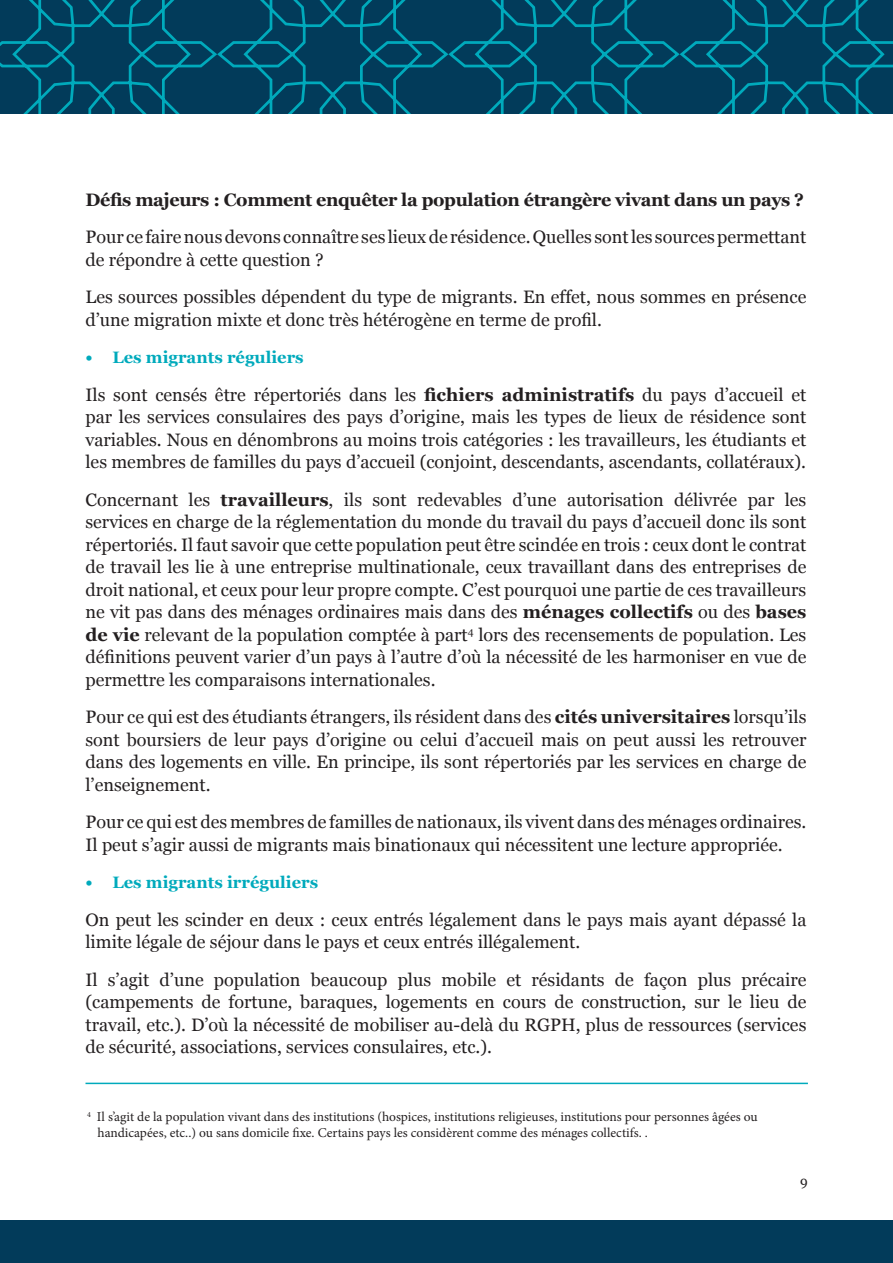
<style>
.page{position:relative;width:893px;height:1263px;background:#fff}
.page>*{position:absolute;margin:0;border:0;box-sizing:border-box;transform-origin:0 0}
.t1{font:18px/22.5px "Georgia";color:#231f20}
.t2{font:700 18px "Georgia";letter-spacing:-.02em;color:#231f20}
.t3{font:700 16.5px "Georgia";color:#00aabc}
.t4{font:13.5px/16.2px "Minion Pro";color:#231f20}
.t5{font:13.5px "Georgia";color:#231f20}
.s1{font-weight:700}
</style>
<div class="page">
<div style="left:0;top:1220px;width:893px;height:43px;background:#023b5a"></div>
<svg style="left:0;top:0;width:893px;height:114px;background:#014966"></svg>
<hr style="left:86px;top:1083px;width:722px;height:1px;background:#00aabc">
<p class="t2" style="left:86px;top:186px;width:720px">Défis majeurs : Comment enquêter la population étrangère vivant dans un pays ?</p>
<p class="t1" style="left:86px;top:226px;width:722px">Pour ce faire nous devons connaître ses lieux de résidence. Quelles sont les sources permettant de répondre à cette question ?</p>
<p class="t1" style="left:86px;top:286px;width:722px">Les sources possibles dépendent du type de migrants. En effet, nous sommes en présence d’une migration mixte et donc très hétérogène en terme de profil.</p>
<p class="t3" style="left:86px;top:345px;width:220px">• Les migrants réguliers</p>
<p class="t1" style="left:86px;top:383px;width:722px;text-align:justify">Ils sont censés être répertoriés dans les <span class="s1">fichiers administratifs</span> du pays d’accueil et par les services consulaires des pays d’origine, mais les types de lieux de résidence sont variables. Nous en dénombrons au moins trois catégories : les travailleurs, les étudiants et les membres de familles du pays d’accueil (conjoint, descendants, ascendants, collatéraux).</p>
<p class="t1" style="left:86px;top:488px;width:722px;text-align:justify">Concernant les <span class="s1">travailleurs</span>, ils sont redevables d’une autorisation délivrée par les services en charge de la réglementation du monde du travail du pays d’accueil donc ils sont répertoriés. Il faut savoir que cette population peut être scindée en trois : ceux dont le contrat de travail les lie à une entreprise multinationale, ceux travaillant dans des entreprises de droit national, et ceux pour leur propre compte. C’est pourquoi une partie de ces travailleurs ne vit pas dans des ménages ordinaires mais dans des <span class="s1">ménages collectifs</span> ou des <span class="s1">bases de vie</span> relevant de la population comptée à part<sup>4</sup> lors des recensements de population. Les définitions peuvent varier d’un pays à l’autre d’où la nécessité de les harmoniser en vue de permettre les comparaisons internationales.</p>
<p class="t1" style="left:86px;top:706px;width:722px;text-align:justify">Pour ce qui est des étudiants étrangers, ils résident dans des <span class="s1">cités universitaires</span> lorsqu’ils sont boursiers de leur pays d’origine ou celui d’accueil mais on peut aussi les retrouver dans des logements en ville. En principe, ils sont répertoriés par les services en charge de l’enseignement.</p>
<p class="t1" style="left:86px;top:811px;width:722px">Pour ce qui est des membres de familles de nationaux, ils vivent dans des ménages ordinaires.<br>Il peut s’agir aussi de migrants mais binationaux qui nécessitent une lecture appropriée.</p>
<p class="t3" style="left:86px;top:870px;width:234px">• Les migrants irréguliers</p>
<p class="t1" style="left:86px;top:908px;width:722px">On peut les scinder en deux : ceux entrés légalement dans le pays mais ayant dépassé la limite légale de séjour dans le pays et ceux entrés illégalement.</p>
<p class="t1" style="left:86px;top:968px;width:722px;text-align:justify">Il s’agit d’une population beaucoup plus mobile et résidants de façon plus précaire (campements de fortune, baraques, logements en cours de construction, sur le lieu de travail, etc.). D’où la nécessité de mobiliser au-delà du RGPH, plus de ressources (services de sécurité, associations, services consulaires, etc.).</p>
<p class="t4" style="left:98px;top:1109px;width:662px;text-indent:-11px"><sup>4</sup> Il s’agit de la population vivant dans des institutions (hospices, institutions religieuses, institutions pour personnes âgées ou handicapées, etc..) ou sans domicile fixe. Certains pays les considèrent comme des ménages collectifs. .</p>
<p class="t5" style="left:800px;top:1174px;width:9px">9</p>
</div>
